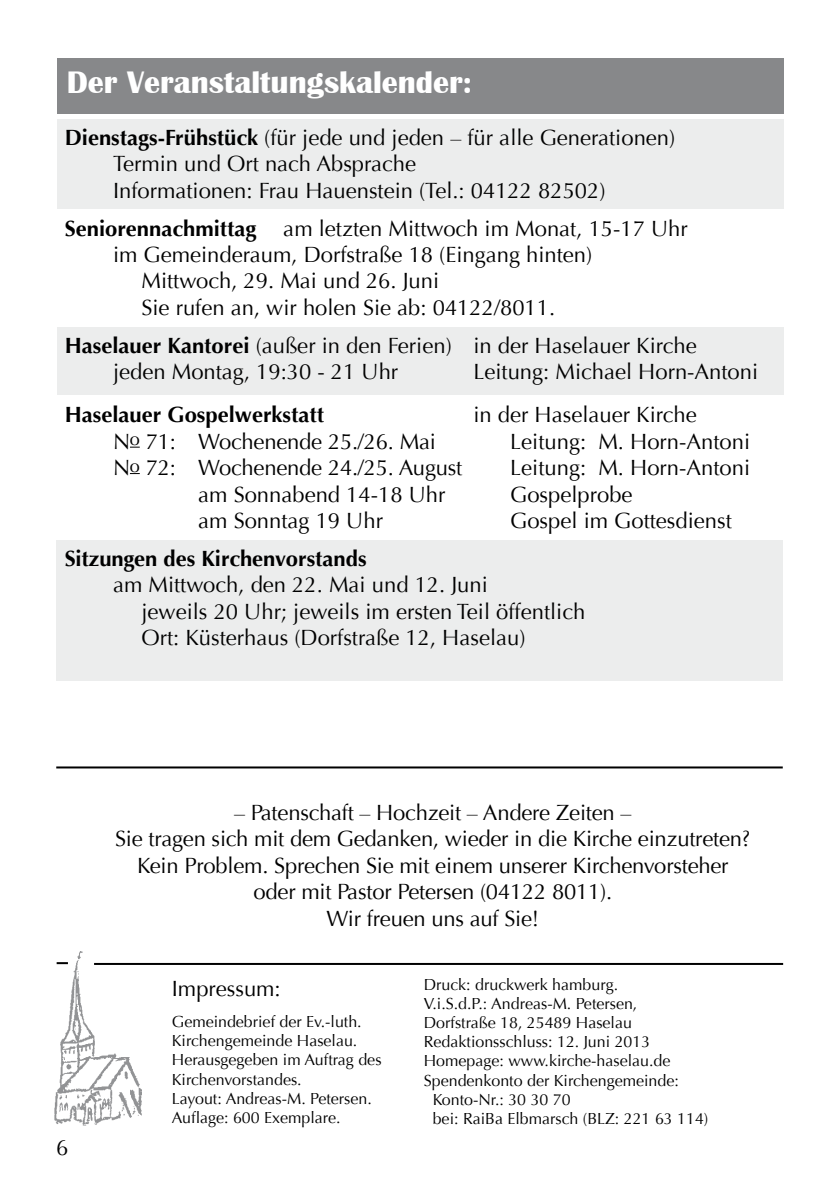
<style>
.page{position:relative;width:840px;height:1191px;background:#fff}
.page>*{position:absolute;margin:0;border:0;box-sizing:border-box;transform-origin:0 0}
.t1{font:700 32px "Britannic";color:#fff}
.t2{font:22px/26.4px "Optima";color:#000}
.t3{font:700 22px "Optima";color:#000}
.t4{font:16px/19.2px "Optima";color:#000}
.s1{font-weight:700}
</style>
<div class="page">
<div style="left:56px;top:540px;width:726px;height:140px;background:#eceded"></div>
<div style="left:57px;top:119px;width:725px;height:90px;background:#eceded"></div>
<div style="left:57px;top:327px;width:725px;height:68px;background:#eceded"></div>
<hr style="left:94px;top:963px;width:688px;height:2px;background:#000">
<img style="left:54px;top:951px;width:88px;height:174px">
<hr style="left:56px;top:766px;width:726px;height:2px;background:#000">
<div style="left:57px;top:58px;width:725px;height:55px;background:#87888a"></div>
<h1 class="t1" style="left:67px;top:64px;width:406px">Der Veranstaltungskalender:</h1>
<p class="t2" style="left:113px;top:125px;width:563px;text-indent:-48px"><span class="s1">Dienstags-Frühstück</span> (für jede und jeden – für alle Generationen)<br>Termin und Ort nach Absprache<br>Informationen: Frau Hauenstein (Tel.: 04122 82502)</p>
<p class="t2" style="left:65px;top:215px;width:624px"><span class="s1">Seniorennachmittag</span> am letzten Mittwoch im Monat, 15-17 Uhr</p>
<p class="t2" style="left:113px;top:242px;width:480px">im Gemeinderaum, Dorfstraße 18 (Eingang hinten)</p>
<p class="t2" style="left:141px;top:268px;width:299px">Mittwoch, 29. Mai und 26. Juni</p>
<p class="t2" style="left:141px;top:294px;width:415px">Sie rufen an, wir holen Sie ab: 04122/8011.</p>
<p class="t2" style="left:113px;top:332px;width:585px;text-indent:-48px"><span class="s1">Haselauer Kantorei</span> (außer in den Ferien) in der Haselauer Kirche jeden Montag, 19:30 - 21 Uhr</p>
<p class="t2" style="left:473px;top:358px;width:286px">Leitung: Michael Horn-Antoni</p>
<p class="t3" style="left:65px;top:402px;width:261px">Haselauer Gospelwerkstatt</p>
<p class="t2" style="left:473px;top:402px;width:225px">in der Haselauer Kirche</p>
<p class="t2" style="left:113px;top:428px;width:324px">N<sup>o</sup> 71: Wochenende 25./26. Mai</p>
<p class="t2" style="left:510px;top:428px;width:241px">Leitung: M. Horn-Antoni</p>
<p class="t2" style="left:113px;top:455px;width:350px">N<sup>o</sup> 72: Wochenende 24./25. August</p>
<p class="t2" style="left:510px;top:455px;width:241px">Leitung: M. Horn-Antoni</p>
<p class="t2" style="left:198px;top:481px;width:248px">am Sonnabend 14-18 Uhr</p>
<p class="t2" style="left:510px;top:481px;width:124px">Gospelprobe</p>
<p class="t2" style="left:198px;top:507px;width:186px">am Sonntag 19 Uhr</p>
<p class="t2" style="left:510px;top:507px;width:223px">Gospel im Gottesdienst</p>
<p class="t3" style="left:65px;top:545px;width:303px">Sitzungen des Kirchenvorstands</p>
<p class="t2" style="left:141px;top:572px;width:445px;text-indent:-28px">am Mittwoch, den 22. Mai und 12. Juni<br>jeweils 20 Uhr; jeweils im ersten Teil öffentlich<br>Ort: Küsterhaus (Dorfstraße 12, Haselau)</p>
<p class="t2" style="left:115px;top:799px;width:636px;text-align:center">– Patenschaft – Hochzeit – Andere Zeiten –<br>Sie tragen sich mit dem Gedanken, wieder in die Kirche einzutreten?<br>Kein Problem. Sprechen Sie mit einem unserer Kirchenvorsteher oder mit Pastor Petersen (04122 8011).<br>Wir freuen uns auf Sie!</p>
<p class="t2" style="left:56px;top:1134px;width:14px">6</p>
<p class="t2" style="left:172px;top:975px;width:110px">Impressum:</p>
<p class="t4" style="left:172px;top:1012px;width:211px">Gemeindebrief der Ev.-luth.<br>Kirchengemeinde Haselau.<br>Herausgegeben im Auftrag des<br>Kirchenvorstandes.<br>Layout: Andreas-M. Petersen.<br>Auflage: 600 Exemplare.</p>
<p class="t4" style="left:423px;top:974px;width:196px">Druck: druckwerk hamburg.</p>
<p class="t4" style="left:423px;top:994px;width:215px">V.i.S.d.P.: Andreas-M. Petersen,</p>
<p class="t4" style="left:423px;top:1013px;width:209px">Dorfstraße 18, 25489 Haselau</p>
<p class="t4" style="left:423px;top:1032px;width:228px">Redaktionsschluss: 12. Juni 2013</p>
<p class="t4" style="left:423px;top:1051px;width:248px">Homepage: www.kirche-haselau.de</p>
<p class="t4" style="left:423px;top:1070px;width:256px">Spendenkonto der Kirchengemeinde:</p>
<p class="t4" style="left:432px;top:1090px;width:139px">Konto-Nr.: 30 30 70</p>
<p class="t4" style="left:432px;top:1109px;width:277px">bei: RaiBa Elbmarsch (BLZ: 221 63 114)</p>
</div>
